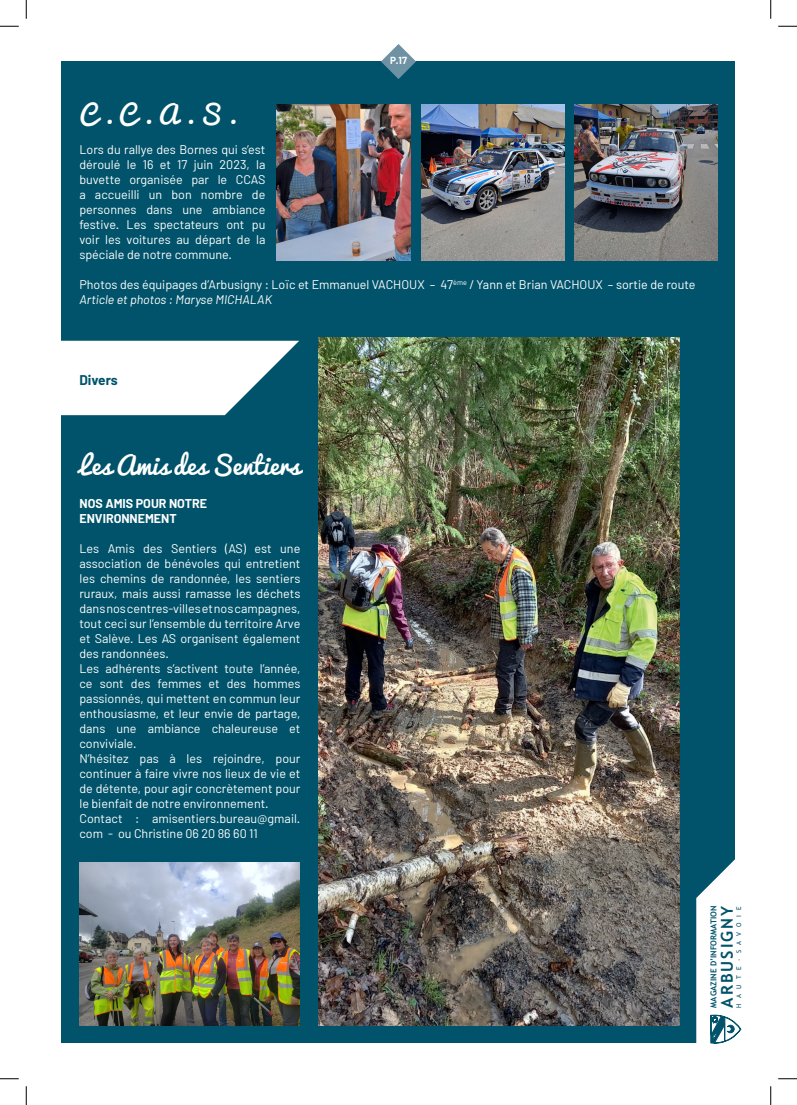
<style>
.page{position:relative;width:797px;height:1105px;background:#fff}
.page>*{position:absolute;margin:0;border:0;box-sizing:border-box;transform-origin:0 0}
.t1{font:25px "Pacifico";color:#fff}
.t2{font:700 16.38px "Trebuchet MS";letter-spacing:.12em;color:#00536a}
.t3{font:700 13.75px "Barlow";color:#00536a}
.TEXTE{font:12.5px/15px "Barlow";color:#fff;text-align:justify}
.TEXTE-2{font:italic 12.5px "Barlow";color:#fff}
.TEXTE_GRAS{font:700 12.5px/15px "Barlow";color:#fff}
.t4{font:700 10px "Barlow";color:#fff}
.t5{font:700 8.12px "Trebuchet MS";color:#00536a}
.t6{font:6.5px "Trebuchet MS";letter-spacing:.83em;color:#00536a}
</style>
<div class="page">
<div style="left:62px;top:62px;width:673px;height:981px;background:#00536a"></div>
<svg style="left:696px;top:859px;width:46px;height:185px"></svg>
<svg style="left:381px;top:44px;width:35px;height:35px"></svg>
<img style="left:421px;top:104px;width:143px;height:157px">
<img style="left:575px;top:104px;width:142px;height:157px">
<img style="left:276px;top:104px;width:134px;height:157px">
<svg style="left:62px;top:341px;width:237px;height:74px;background:#d7e4e7"></svg>
<img style="left:79px;top:862px;width:220px;height:163px">
<img style="left:318px;top:337px;width:361px;height:688px">
<svg style="left:0;top:25px;width:19px;height:2px"></svg>
<svg style="left:778px;top:25px;width:19px;height:2px"></svg>
<svg style="left:0;top:1078px;width:19px;height:1px"></svg>
<svg style="left:778px;top:1078px;width:19px;height:1px"></svg>
<svg style="left:25px;top:0;width:2px;height:19px"></svg>
<svg style="left:25px;top:1086px;width:2px;height:19px"></svg>
<svg style="left:770px;top:0;width:1px;height:19px"></svg>
<svg style="left:770px;top:1086px;width:1px;height:19px"></svg>
<p class="t4" style="left:390px;top:54px;width:18px">P.17</p>
<p class="t1" style="left:79px;top:101px;width:158px">C . C . A . S .</p>
<p class="TEXTE" style="left:79px;top:142px;width:187px">Lors du rallye des Bornes qui s’est déroulé le 16 et 17 juin 2023, la buvette organisée par le CCAS a accueilli un bon nombre de personnes dans une ambiance festive. Les spectateurs ont pu voir les voitures au départ de la spéciale de notre commune.</p>
<p class="TEXTE" style="left:79px;top:277px;width:617px">Photos des équipages d’Arbusigny : Loïc et Emmanuel VACHOUX – 47<sup>ème</sup> / Yann et Brian VACHOUX – sortie de route</p>
<p class="TEXTE-2" style="left:79px;top:292px;width:194px">Article et photos : Maryse MICHALAK</p>
<p class="t3" style="left:79px;top:371px;width:40px">Divers</p>
<p class="t1" style="left:79px;top:451px;width:222px">Les Amis des Sentiers</p>
<p class="TEXTE_GRAS" style="left:79px;top:495px;width:129px">NOS AMIS POUR NOTRE<br>ENVIRONNEMENT</p>
<p class="TEXTE" style="left:79px;top:540px;width:222px">Les Amis des Sentiers (AS) est une association de bénévoles qui entretient les chemins de randonnée, les sentiers ruraux, mais aussi ramasse les déchets dans nos centres-villes et nos campagnes, tout ceci sur l’ensemble du territoire Arve et Salève. Les AS organisent également des randonnées.</p>
<p class="TEXTE" style="left:79px;top:660px;width:222px">Les adhérents s’activent toute l’année, ce sont des femmes et des hommes passionnés, qui mettent en commun leur enthousiasme, et leur envie de partage, dans une ambiance chaleureuse et conviviale.</p>
<p class="TEXTE" style="left:79px;top:750px;width:222px">N’hésitez pas à les rejoindre, pour continuer à faire vivre nos lieux de vie et de détente, pour agir concrètement pour le bienfait de notre environnement.</p>
<p class="TEXTE" style="left:79px;top:810px;width:222px">Contact : amisentiers.bureau@gmail. com - ou Christine 06 20 86 60 11</p>
<p class="t5" style="left:708px;top:1008px;width:103px;rotate:-90deg">MAGAZINE D’INFORMATION</p>
<p class="t2" style="left:716px;top:1008px;width:103px;rotate:-90deg">ARBUSIGNY</p>
<p class="t6" style="left:735px;top:1008px;width:103px;rotate:-90deg">HAUTE-SAVOIE</p>
</div>
